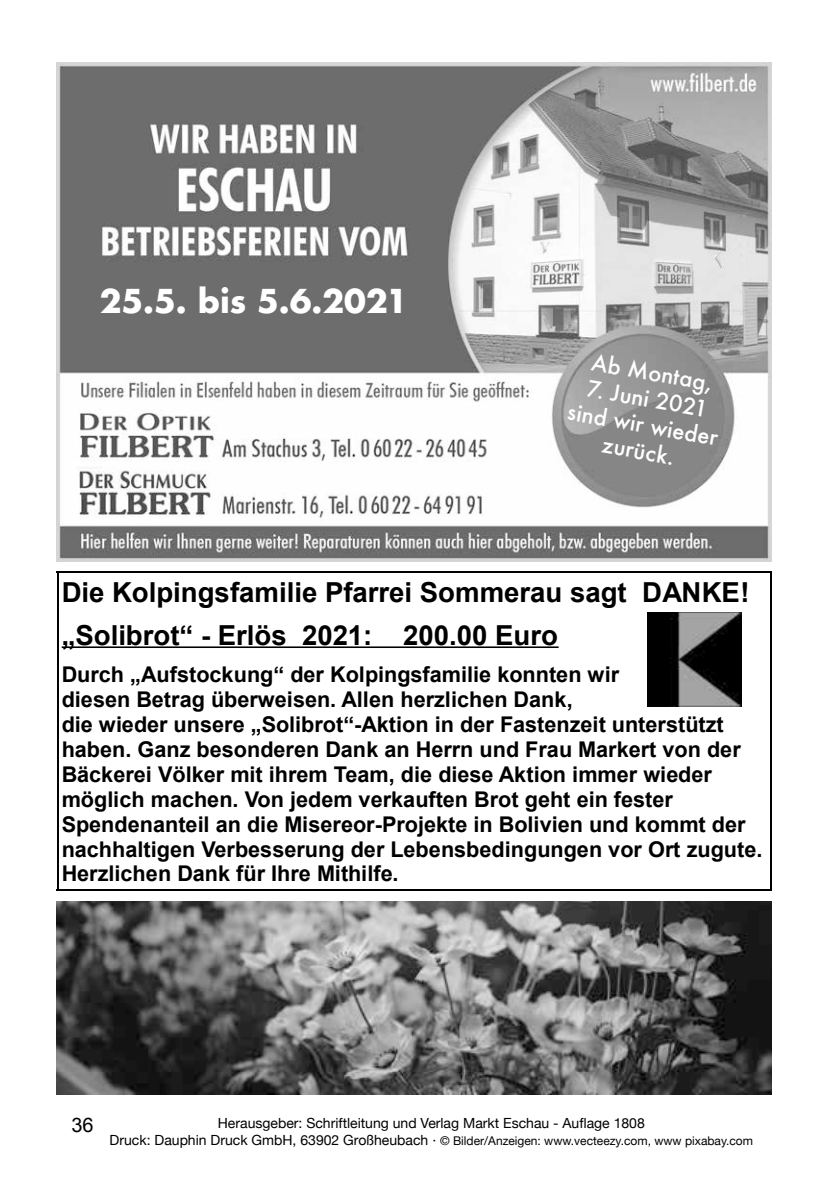
<style>
.page{position:relative;width:840px;height:1191px;background:#fff}
.page>*{position:absolute;margin:0;border:0;box-sizing:border-box;transform-origin:0 0}
.t1{font:700 32px "Futura";color:#fff}
.t2{font:700 27.6px/42.8px "Arial";color:#000}
.t3{font:500 22px/26.4px "Futura";color:#fff;text-align:center}
.t4{font:700 21.6px/25px "Arial";color:#000}
.t5{font:20px "Arial";color:#000}
.t6{font:14px "Helvetica Neue";color:#000}
.t7{font:12px "Helvetica Neue";color:#000}
.s1{font-size:14px}
</style>
<div class="page">
<img style="left:57px;top:62px;width:714px;height:499px">
<hr style="left:62px;top:646px;width:496px;height:2px;background:#000">
<hr style="left:57px;top:571px;width:1px;height:320px;background:#000">
<hr style="left:769px;top:571px;width:2px;height:320px;background:#000">
<hr style="left:57px;top:571px;width:714px;height:2px;background:#000">
<hr style="left:57px;top:889px;width:714px;height:2px;background:#000">
<img style="left:647px;top:612px;width:94px;height:94px">
<img style="left:57px;top:901px;width:714px;height:193px">
<h1 class="t1" style="left:100px;top:277px;width:309px">25.5. bis 5.6.2021</h1>
<p class="t3" style="left:594px;top:348px;width:124px;rotate:10deg">Ab Montag,</p>
<p class="t3" style="left:574px;top:372px;width:154px;rotate:10deg">7. Juni 2021 sind wir wieder zurück.</p>
<p class="t2" style="left:62px;top:573px;width:689px">Die Kolpingsfamilie Pfarrei Sommerau sagt DANKE! „Solibrot“ - Erlös 2021: 200.00 Euro</p>
<p class="t4" style="left:62px;top:664px;width:701px">Durch „Aufstockung“ der Kolpingsfamilie konnten wir<br>diesen Betrag überweisen. Allen herzlichen Dank,<br>die wieder unsere „Solibrot“-Aktion in der Fastenzeit unterstützt haben. Ganz besonderen Dank an Herrn und Frau Markert von der Bäckerei Völker mit ihrem Team, die diese Aktion immer wieder möglich machen. Von jedem verkauften Brot geht ein fester Spendenanteil an die Misereor-Projekte in Bolivien und kommt der nachhaltigen Verbesserung der Lebensbedingungen vor Ort zugute.<br>Herzlichen Dank für Ihre Mithilfe.</p>
<p class="t5" style="left:71px;top:1111px;width:24px">36</p>
<p class="t6" style="left:218px;top:1112px;width:428px">Herausgeber: Schriftleitung und Verlag Markt Eschau - Auflage 1808</p>
<p class="t7" style="left:109px;top:1131px;width:644px"><span class="s1">Druck: Dauphin Druck GmbH, 63902 Großheubach ·</span> © Bilder/Anzeigen: www.vecteezy.com, www pixabay.com</p>
</div>
